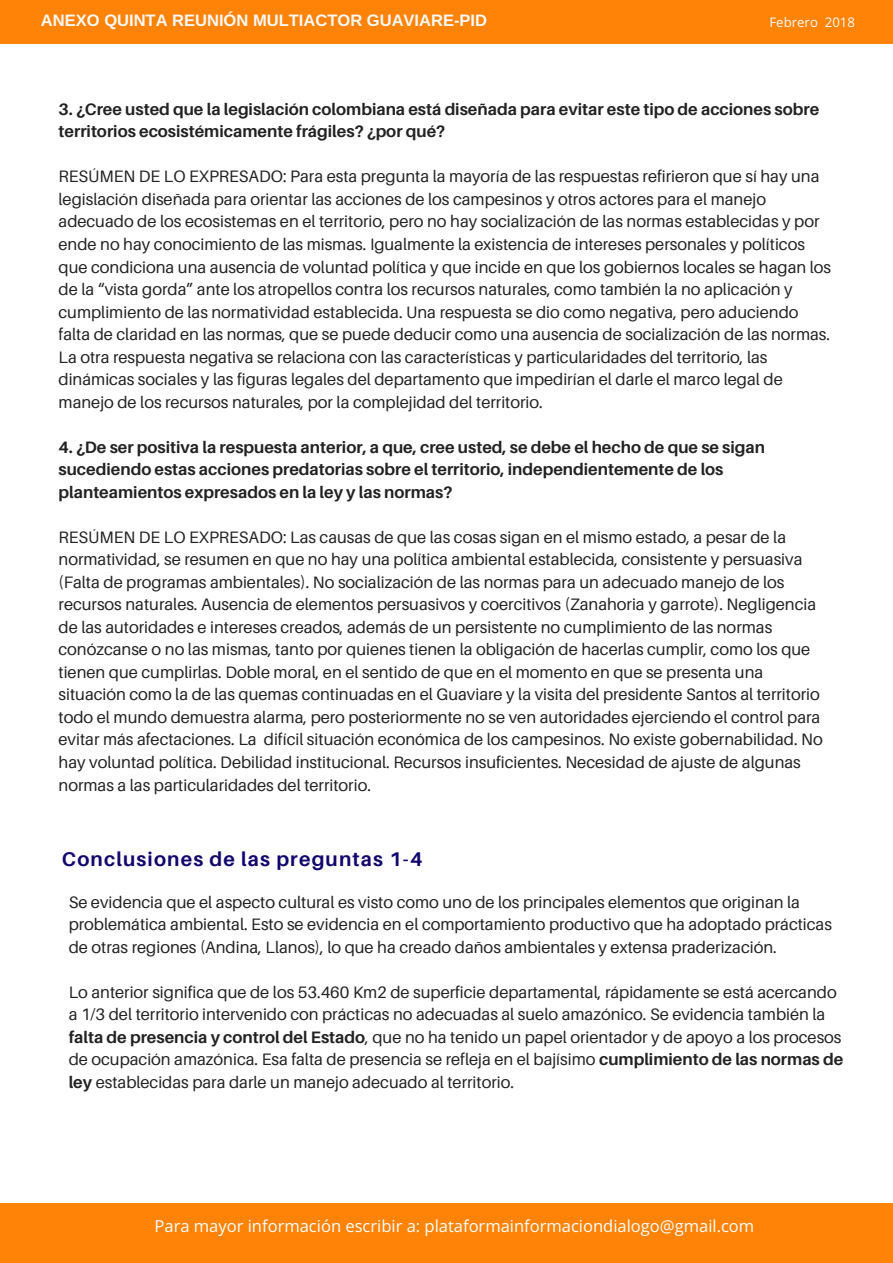
<style>
.page{position:relative;width:893px;height:1263px;background:#fff}
.page>*{position:absolute;margin:0;border:0;box-sizing:border-box;transform-origin:0 0}
.t1{font:700 19.8px "Aileron";letter-spacing:.06em;color:#11066d}
.t2{font:16.5px/22.5px "Aileron";color:#222}
.t3{font:700 16.5px/22.5px "Aileron";color:#222}
.t4{font:16.5px "Open Sans";color:#fff}
.t5{font:700 16.5px "Arimo";color:#f9f9f9}
.t6{font:13.2px "Open Sans";color:#f9f9f9}
.s1{font-weight:700}
</style>
<div class="page">
<div style="left:0;top:0;width:893px;height:44px;background:#ff8306"></div>
<div style="left:0;top:1203px;width:893px;height:60px;background:#ff8306"></div>
<p class="t5" style="left:41px;top:11px;width:448px">ANEXO QUINTA REUNIÓN MULTIACTOR GUAVIARE-PID</p>
<p class="t6" style="left:769px;top:13px;width:87px">Febrero 2018</p>
<p class="t3" style="left:59px;top:97px;width:762px">3. ¿Cree usted que la legislación colombiana está diseñada para evitar este tipo de acciones sobre territorios ecosistémicamente frágiles? ¿por qué?</p>
<p class="t2" style="left:59px;top:165px;width:774px">RESÚMEN DE LO EXPRESADO: Para esta pregunta la mayoría de las respuestas refirieron que sí hay una legislación diseñada para orientar las acciones de los campesinos y otros actores para el manejo adecuado de los ecosistemas en el territorio, pero no hay socialización de las normas establecidas y por ende no hay conocimiento de las mismas. Igualmente la existencia de intereses personales y políticos que condiciona una ausencia de voluntad política y que incide en que los gobiernos locales se hagan los de la “vista gorda” ante los atropellos contra los recursos naturales, como también la no aplicación y cumplimiento de las normatividad establecida. Una respuesta se dio como negativa, pero aduciendo falta de claridad en las normas, que se puede deducir como una ausencia de socialización de las normas.<br>La otra respuesta negativa se relaciona con las características y particularidades del territorio, las dinámicas sociales y las figuras legales del departamento que impedirían el darle el marco legal de manejo de los recursos naturales, por la complejidad del territorio.</p>
<p class="t3" style="left:59px;top:435px;width:708px">4. ¿De ser positiva la respuesta anterior, a que, cree usted, se debe el hecho de que se sigan sucediendo estas acciones predatorias sobre el territorio, independientemente de los planteamientos expresados en la ley y las normas?</p>
<p class="t2" style="left:59px;top:525px;width:766px">RESÚMEN DE LO EXPRESADO: Las causas de que las cosas sigan en el mismo estado, a pesar de la normatividad, se resumen en que no hay una política ambiental establecida, consistente y persuasiva (Falta de programas ambientales). No socialización de las normas para un adecuado manejo de los recursos naturales. Ausencia de elementos persuasivos y coercitivos (Zanahoria y garrote). Negligencia de las autoridades e intereses creados, además de un persistente no cumplimiento de las normas conózcanse o no las mismas, tanto por quienes tienen la obligación de hacerlas cumplir, como los que tienen que cumplirlas. Doble moral, en el sentido de que en el momento en que se presenta una situación como la de las quemas continuadas en el Guaviare y la visita del presidente Santos al territorio todo el mundo demuestra alarma, pero posteriormente no se ven autoridades ejerciendo el control para evitar más afectaciones. La difícil situación económica de los campesinos. No existe gobernabilidad. No hay voluntad política. Debilidad institucional. Recursos insuficientes. Necesidad de ajuste de algunas normas a las particularidades del territorio.</p>
<p class="t1" style="left:62px;top:847px;width:362px">Conclusiones de las preguntas 1-4</p>
<p class="t2" style="left:69px;top:890px;width:765px">Se evidencia que el aspecto cultural es visto como uno de los principales elementos que originan la problemática ambiental. Esto se evidencia en el comportamiento productivo que ha adoptado prácticas de otras regiones (Andina, Llanos), lo que ha creado daños ambientales y extensa praderización.</p>
<p class="t2" style="left:69px;top:980px;width:776px">Lo anterior significa que de los 53.460 Km2 de superficie departamental, rápidamente se está acercando a 1/3 del territorio intervenido con prácticas no adecuadas al suelo amazónico. Se evidencia también la <span class="s1">falta de presencia y control del Estado</span>, que no ha tenido un papel orientador y de apoyo a los procesos de ocupación amazónica. Esa falta de presencia se refleja en el bajísimo <span class="s1">cumplimiento de las normas de ley</span> establecidas para darle un manejo adecuado al territorio.</p>
<p class="t4" style="left:155px;top:1214px;width:601px">Para mayor información escribir a: plataformainformaciondialogo@gmail.com</p>
</div>
